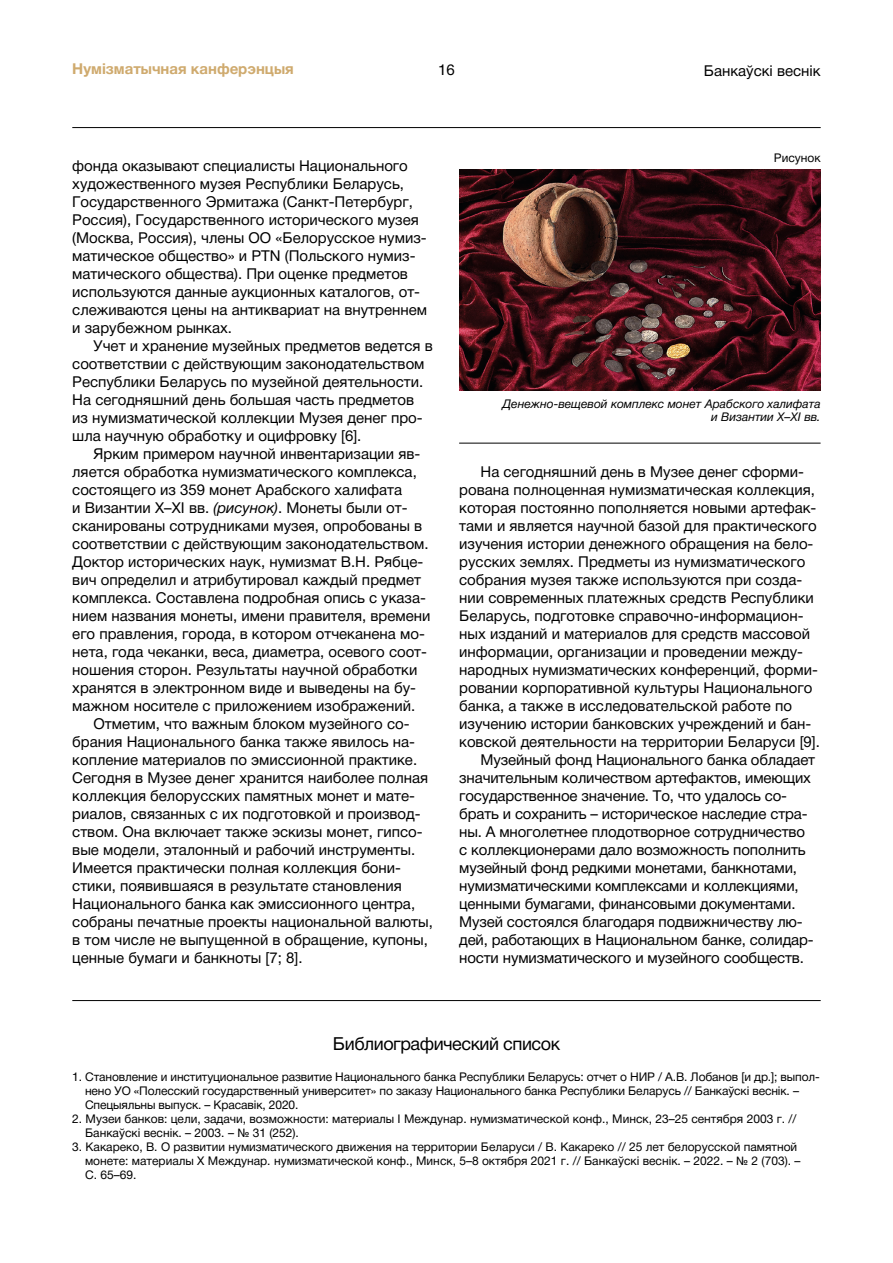
<style>
.page{position:relative;width:893px;height:1263px;background:#fff}
.page>*{position:absolute;margin:0;border:0;box-sizing:border-box;transform-origin:0 0}
.t1{font:18px "Helvetica Neue Cyr";letter-spacing:-.025em;color:#000}
.t2{font:15px/18px "Helvetica Neue Cyr";color:#000}
.t3{font:700 15px "Helvetica Neue Cyr";color:#cfaa6e}
.t4{font:12px/14px "Helvetica Neue Cyr";color:#000}
.t5{font:italic 12px/13.5px "Helvetica Neue Cyr";color:#000;text-align:right}
.s1{font-style:italic}
</style>
<div class="page">
<hr style="left:72px;top:127px;width:749px;height:1px;background:#000">
<hr style="left:459px;top:443px;width:362px;height:1px;background:#000">
<hr style="left:72px;top:1000px;width:749px;height:1px;background:#000">
<img style="left:459px;top:169px;width:362px;height:221px">
<p class="t3" style="left:72px;top:61px;width:223px">Нумізматычная канферэнцыя</p>
<p class="t2" style="left:438px;top:61px;width:18px">16</p>
<p class="t2" style="left:704px;top:62px;width:118px">Банкaўскi веснiк</p>
<p class="t2" style="left:72px;top:157px;width:356px">фонда оказывают специалисты Национального художественного музея Республики Беларусь, Государственного Эрмитажа (Санкт-Петербург, Россия), Государственного исторического музея (Москва, Россия), члены ОО «Белорусское нумиз&shy;матическое общество» и PTN (Польского нумиз&shy;матического общества). При оценке предметов используются данные аукционных каталогов, от&shy;слеживаются цены на антиквариат на внутреннем и зарубежном рынках.</p>
<p class="t2" style="left:72px;top:337px;width:362px;text-indent:21px">Учет и хранение музейных предметов ведется в соответствии с действующим законодательством Республики Беларусь по музейной деятельности.<br>На сегодняшний день большая часть предметов из нумизматической коллекции Музея денег про&shy;шла научную обработку и оцифровку [6].</p>
<p class="t2" style="left:72px;top:445px;width:360px;text-indent:21px">Ярким примером научной инвентаризации яв&shy;ляется обработка нумизматического комплекса, состоящего из 359 монет Арабского халифата<br>и Византии X–XI вв. <span class="s1">(рисунок)</span>. Монеты были от&shy;сканированы сотрудниками музея, опробованы в соответствии с действующим законодательством.<br>Доктор исторических наук, нумизмат В.Н. Рябце&shy;вич определил и атрибутировал каждый предмет комплекса. Составлена подробная опись с указа&shy;нием названия монеты, имени правителя, времени его правления, города, в котором отчеканена мо&shy;нета, года чеканки, веса, диаметра, осевого соот&shy;ношения сторон. Результаты научной обработки хранятся в электронном виде и выведены на бу&shy;мажном носителе с приложением изображений.</p>
<p class="t2" style="left:72px;top:715px;width:362px;text-indent:21px">Отметим, что важным блоком музейного со&shy;брания Национального банка также явилось на&shy;копление материалов по эмиссионной практике.<br>Сегодня в Музее денег хранится наиболее полная коллекция белорусских памятных монет и мате&shy;риалов, связанных с их подготовкой и производ&shy;ством. Она включает также эскизы монет, гипсо&shy;вые модели, эталонный и рабочий инструменты.<br>Имеется практически полная коллекция бони&shy;стики, появившаяся в результате становления Национального банка как эмиссионного центра, собраны печатные проекты национальной валюты, в том числе не выпущенной в обращение, купоны, ценные бумаги и банкноты [7; 8].</p>
<p class="t4" style="left:774px;top:151px;width:48px">Рисунок</p>
<p class="t5" style="left:503px;top:397px;width:319px">Денежно-вещевой комплекс монет Арабского халифата и Византии X–XI вв.</p>
<p class="t2" style="left:480px;top:463px;width:325px">На сегодняшний день в Музее денег сформи-</p>
<p class="t2" style="left:459px;top:481px;width:357px">рована полноценная нумизматическая коллекция,</p>
<p class="t2" style="left:459px;top:499px;width:359px">которая постоянно пополняется новыми артефак-</p>
<p class="t2" style="left:459px;top:517px;width:359px">тами и является научной базой для практического</p>
<p class="t2" style="left:459px;top:535px;width:356px">изучения истории денежного обращения на бело-</p>
<p class="t2" style="left:459px;top:553px;width:348px">русских землях. Предметы из нумизматического</p>
<p class="t2" style="left:459px;top:571px;width:344px">собрания музея также используются при созда-</p>
<p class="t2" style="left:459px;top:589px;width:356px">нии современных платежных средств Республики</p>
<p class="t2" style="left:459px;top:607px;width:346px">Беларусь, подготовке справочно-информацион-</p>
<p class="t2" style="left:459px;top:625px;width:352px">ных изданий и материалов для средств массовой</p>
<p class="t2" style="left:459px;top:643px;width:345px">информации, организации и проведении между-</p>
<p class="t2" style="left:459px;top:661px;width:360px">народных нумизматических конференций, форми-</p>
<p class="t2" style="left:459px;top:679px;width:355px">ровании корпоративной культуры Национального</p>
<p class="t2" style="left:459px;top:697px;width:334px">банка, а также в исследовательской работе по</p>
<p class="t2" style="left:459px;top:715px;width:354px">изучению истории банковских учреждений и бан-</p>
<p class="t2" style="left:459px;top:733px;width:362px">ковской деятельности на территории Беларуси [9].</p>
<p class="t2" style="left:480px;top:751px;width:336px">Музейный фонд Национального банка обладает</p>
<p class="t2" style="left:459px;top:769px;width:353px">значительным количеством артефактов, имеющих</p>
<p class="t2" style="left:459px;top:787px;width:329px">государственное значение. То, что удалось со-</p>
<p class="t2" style="left:459px;top:805px;width:350px">брать и сохранить – историческое наследие стра-</p>
<p class="t2" style="left:459px;top:823px;width:347px">ны. А многолетнее плодотворное сотрудничество</p>
<p class="t2" style="left:459px;top:841px;width:348px">с коллекционерами дало возможность пополнить</p>
<p class="t2" style="left:459px;top:859px;width:339px">музейный фонд редкими монетами, банкнотами,</p>
<p class="t2" style="left:459px;top:877px;width:341px">нумизматическими комплексами и коллекциями,</p>
<p class="t2" style="left:459px;top:895px;width:338px">ценными бумагами, финансовыми документами.</p>
<p class="t2" style="left:459px;top:913px;width:345px">Музей состоялся благодаря подвижничеству лю-</p>
<p class="t2" style="left:459px;top:931px;width:356px">дей, работающих в Национальном банке, солидар-</p>
<p class="t2" style="left:459px;top:949px;width:346px">ности нумизматического и музейного сообществ.</p>
<p class="t1" style="left:333px;top:1034px;width:229px">Библиографический список</p>
<p class="t4" style="left:85px;top:1070px;width:736px;text-indent:-13px">1. Становление и институциональное развитие Национального банка Республики Беларусь: отчет о НИР / А.В. Лобанов [и др.]; выпол&shy;нено УО «Полесский государственный университет» по заказу Национального банка Республики Беларусь // Банкаўскі веснік. –<br>Спецыяльны выпуск. – Красавік, 2020.</p>
<p class="t4" style="left:85px;top:1111px;width:713px;text-indent:-13px">2. Музеи банков: цели, задачи, возможности: материалы I Междунар. нумизматической конф., Минск, 23–25 сентября 2003 г. //<br>Банкаўскі веснік. – 2003. – № 31 (252).</p>
<p class="t4" style="left:85px;top:1139px;width:717px;text-indent:-13px">3. Какареко, В. О развитии нумизматического движения на территории Беларуси / В. Какареко // 25 лет белорусской памятной монете: материалы X Междунар. нумизматической конф., Минск, 5–8 октября 2021 г. // Банкаўскі веснік. – 2022. – № 2 (703). –<br>С. 65–69.</p>
</div>
